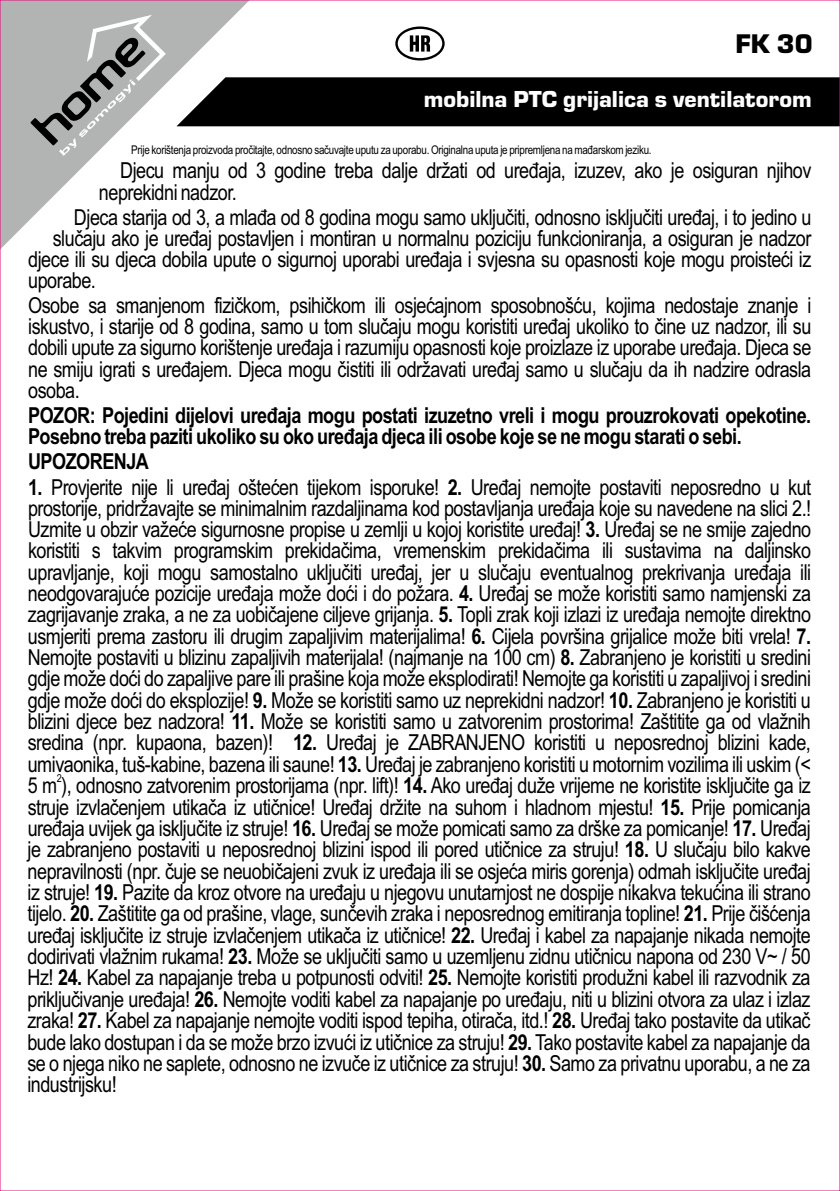
<style>
.page{position:relative;width:840px;height:1191px;background:#fff}
.page>*{position:absolute;margin:0;border:0;box-sizing:border-box;transform-origin:0 0}
.t1{font:28px "Eurostile TEE Blac";color:#000}
.t2{font:24px "Eurostile TEE Blac";color:#fefefe}
.t3{font:22px/21.4px "Arial Narrow";letter-spacing:-.025em;color:#000;text-align:justify}
.t4{font:700 22px/21.4px "Arial Narrow";letter-spacing:-.025em;color:#000}
.t5{font:12px "Arial Narrow";letter-spacing:-.025em;color:#000}
.t6{font:11px "Arial Narrow";color:#000}
.s1{font-weight:700}
</style>
<div class="page">
<div style="left:266px;top:77px;width:571px;height:49px;background:#000"></div>
<svg style="left:2px;top:2px;width:264px;height:246px"></svg>
<svg style="left:30px;top:15px;width:136px;height:141px"></svg>
<svg style="left:395px;top:26px;width:49px;height:35px"></svg>
<p class="t1" style="left:735px;top:32px;width:79px">FK 30</p>
<p class="t2" style="left:423px;top:89px;width:389px">mobilna PTC grijalica s ventilatorom</p>
<p class="t5" style="left:131px;top:145px;width:521px">Prije korištenja proizvoda pročitajte, odnosno sačuvajte uputu za uporabu. Originalna uputa je pripremljena na mađarskom jeziku.</p>
<p class="t3" style="left:99px;top:162px;width:713px;text-indent:21px">Djecu manju od 3 godine treba dalje držati od uređaja, izuzev, ako je osiguran njihov neprekidni nadzor.</p>
<p class="t3" style="left:74px;top:208px;width:738px">Djeca starija od 3, a mlađa od 8 godina mogu samo uključiti, odnosno isključiti uređaj, i to jedino u</p>
<p class="t3" style="left:53px;top:229px;width:759px">slučaju ako je uređaj postavljen i montiran u normalnu poziciju funkcioniranja, a osiguran je nadzor</p>
<p class="t3" style="left:28px;top:250px;width:784px">djece ili su djeca dobila upute o sigurnoj uporabi uređaja i svjesna su opasnosti koje mogu proisteći iz</p>
<p class="t3" style="left:28px;top:272px;width:69px">uporabe.</p>
<p class="t3" style="left:28px;top:297px;width:784px">Osobe sa smanjenom fizičkom, psihičkom ili osjećajnom sposobnošću, kojima nedostaje znanje i iskustvo, i starije od 8 godina, samo u tom slučaju mogu koristiti uređaj ukoliko to čine uz nadzor, ili su dobili upute za sigurno korištenje uređaja i razumiju opasnosti koje proizlaze iz uporabe uređaja. Djeca se ne smiju igrati s uređajem. Djeca mogu čistiti ili održavati uređaj samo u slučaju da ih nadzire odrasla osoba.</p>
<p class="t4" style="left:28px;top:406px;width:784px">POZOR: Pojedini dijelovi uređaja mogu postati izuzetno vreli i mogu prouzrokovati opekotine.<br>Posebno treba paziti ukoliko su oko uređaja djeca ili osobe koje se ne mogu starati o sebi.</p>
<p class="t4" style="left:28px;top:453px;width:122px">UPOZORENJA</p>
<p class="t3" style="left:28px;top:478px;width:784px"><span class="s1">1.</span> Provjerite nije li uređaj oštećen tijekom isporuke! <span class="s1">2.</span> Uređaj nemojte postaviti neposredno u kut prostorije, pridržavajte se minimalnim razdaljinama kod postavljanja uređaja koje su navedene na slici 2.!<br>Uzmite u obzir važeće sigurnosne propise u zemlji u kojoj koristite uređaj! <span class="s1">3.</span> Uređaj se ne smije zajedno koristiti s takvim programskim prekidačima, vremenskim prekidačima ili sustavima na daljinsko upravljanje, koji mogu samostalno uključiti uređaj, jer u slučaju eventualnog prekrivanja uređaja ili neodgovarajuće pozicije uređaja može doći i do požara. <span class="s1">4.</span> Uređaj se može koristiti samo namjenski za zagrijavanje zraka, a ne za uobičajene ciljeve grijanja. <span class="s1">5.</span> Topli zrak koji izlazi iz uređaja nemojte direktno usmjeriti prema zastoru ili drugim zapaljivim materijalima! <span class="s1">6.</span> Cijela površina grijalice može biti vrela! <span class="s1">7.<br></span>Nemojte postaviti u blizinu zapaljivih materijala! (najmanje na 100 cm) <span class="s1">8.</span> Zabranjeno je koristiti u sredini gdje može doći do zapaljive pare ili prašine koja može eksplodirati! Nemojte ga koristiti u zapaljivoj i sredini gdje može doći do eksplozije! <span class="s1">9.</span> Može se koristiti samo uz neprekidni nadzor! <span class="s1">10.</span> Zabranjeno je koristiti u blizini djece bez nadzora! <span class="s1">11.</span> Može se koristiti samo u zatvorenim prostorima! Zaštitite ga od vlažnih sredina (npr. kupaona, bazen)! <span class="s1">12.</span> Uređaj je ZABRANJENO koristiti u neposrednoj blizini kade, umivaonika, tuš-kabine, bazena ili saune! <span class="s1">13.</span> Uređaj je zabranjeno koristiti u motornim vozilima ili uskim (&lt;</p>
<p class="t6" style="left:57px;top:774px;width:7px">2</p>
<p class="t3" style="left:27px;top:776px;width:784px">5 m ), odnosno zatvorenim prostorijama (npr. lift)! <span class="s1">14.</span> Ako uređaj duže vrijeme ne koristite isključite ga iz struje izvlačenjem utikača iz utičnice! Uređaj držite na suhom i hladnom mjestu! <span class="s1">15.</span> Prije pomicanja uređaja uvijek ga isključite iz struje! <span class="s1">16.</span> Uređaj se može pomicati samo za drške za pomicanje! <span class="s1">17.</span> Uređaj je zabranjeno postaviti u neposrednoj blizini ispod ili pored utičnice za struju! <span class="s1">18.</span> U slučaju bilo kakve nepravilnosti (npr. čuje se neuobičajeni zvuk iz uređaja ili se osjeća miris gorenja) odmah isključite uređaj iz struje! <span class="s1">19.</span> Pazite da kroz otvore na uređaju u njegovu unutarnjost ne dospije nikakva tekućina ili strano tijelo. <span class="s1">20.</span> Zaštitite ga od prašine, vlage, sunčevih zraka i neposrednog emitiranja topline! <span class="s1">21.</span> Prije čišćenja uređaj isključite iz struje izvlačenjem utikača iz utičnice! <span class="s1">22.</span> Uređaj i kabel za napajanje nikada nemojte dodirivati vlažnim rukama! <span class="s1">23.</span> Može se uključiti samo u uzemljenu zidnu utičnicu napona od 230 V~ / 50<br>Hz! <span class="s1">24.</span> Kabel za napajanje treba u potpunosti odviti! <span class="s1">25.</span> Nemojte koristiti produžni kabel ili razvodnik za priključivanje uređaja! <span class="s1">26.</span> Nemojte voditi kabel za napajanje po uređaju, niti u blizini otvora za ulaz i izlaz zraka! <span class="s1">27.</span> Kabel za napajanje nemojte voditi ispod tepiha, otirača, itd.! <span class="s1">28.</span> Uređaj tako postavite da utikač bude lako dostupan i da se može brzo izvući iz utičnice za struju! <span class="s1">29.</span> Tako postavite kabel za napajanje da se o njega niko ne saplete, odnosno ne izvuče iz utičnice za struju! <span class="s1">30.</span> Samo za privatnu uporabu, a ne za industrijsku!</p>
</div>
